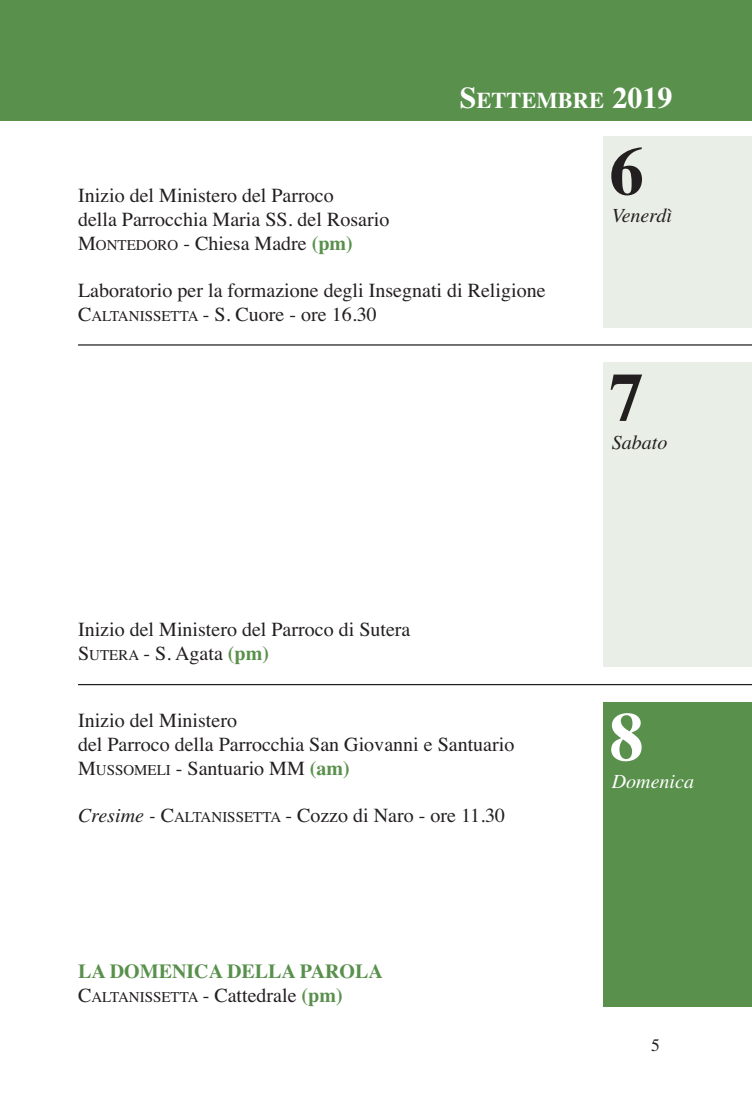
<style>
.page{position:relative;width:752px;height:1106px;background:#fff}
.page>*{position:absolute;margin:0;border:0;box-sizing:border-box;transform-origin:0 0}
.t1{font:700 68.5px "Times";color:#231f20}
.t2{font:700 68.5px "Times";color:#fff}
.t3{font:700 22.5px "Times";color:#fff}
.t4{font:20px/23.8px "Times";color:#231f20}
.t5{font:700 20px/23.8px "Times";color:#59904c}
.t6{font:italic 20px "Times";color:#231f20}
.t7{font:italic 20px "Times";color:#fff}
.t8{font:17.5px "Times";color:#231f20}
.s1{font-size:30px}
.s2{font-size:15px}
.s3{font-weight:700;color:#59904c}
.s4{font-style:italic}
.s5{font-weight:400;color:#231f20}
.s6{font-weight:400;font-size:15px;color:#231f20}
</style>
<div class="page">
<div style="left:21px;top:0;width:730px;height:120px;background:#59904c"></div>
<div style="left:602px;top:136px;width:149px;height:191px;background:#e9efe6"></div>
<hr style="left:78px;top:344px;width:673px;height:1px;background:#231f20">
<div style="left:602px;top:362px;width:149px;height:305px;background:#e9efe6"></div>
<hr style="left:78px;top:684px;width:673px;height:1px;background:#231f20">
<div style="left:602px;top:702px;width:149px;height:304px;background:#59904c"></div>
<div style="left:0;top:0;width:21px;height:120px;background:#59904c"></div>
<p class="t3" style="left:459px;top:87px;width:214px"><span class="s1">S</span>ETTEMBRE <span class="s1">2019</span></p>
<h1 class="t1" style="left:609px;top:131px;width:36px">6</h1>
<p class="t6" style="left:611px;top:204px;width:62px">Venerdì</p>
<p class="t4" style="left:78px;top:183px;width:312px">Inizio del Ministero del Parroco<br>della Parrocchia Maria SS. del Rosario<br>M<span class="s2">ONTEDORO</span> - Chiesa Madre <span class="s3">(pm)</span></p>
<p class="t4" style="left:78px;top:278px;width:469px">Laboratorio per la formazione degli Insegnati di Religione<br>C<span class="s2">ALTANISSETTA</span> - S. Cuore - ore 16.30</p>
<p class="t4" style="left:78px;top:617px;width:334px">Inizio del Ministero del Parroco di Sutera<br>S<span class="s2">UTERA</span> - S. Agata <span class="s3">(pm)</span></p>
<p class="t4" style="left:78px;top:708px;width:437px">Inizio del Ministero<br>del Parroco della Parrocchia San Giovanni e Santuario<br>M<span class="s2">USSOMELI</span> - Santuario MM <span class="s3">(am)</span></p>
<p class="t4" style="left:78px;top:803px;width:428px"><span class="s4">Cresime -</span> C<span class="s2">ALTANISSETTA</span> - Cozzo di Naro - ore 11.30</p>
<p class="t5" style="left:78px;top:959px;width:306px">LA DOMENICA DELLA PAROLA<br><span class="s5">C</span><span class="s6">ALTANISSETTA</span> <span class="s5">- Cattedrale</span> (pm)</p>
<h1 class="t1" style="left:609px;top:357px;width:36px">7</h1>
<p class="t6" style="left:611px;top:430px;width:57px">Sabato</p>
<h1 class="t2" style="left:609px;top:696px;width:36px">8</h1>
<p class="t7" style="left:611px;top:769px;width:84px">Domenica</p>
<p class="t8" style="left:650px;top:1034px;width:10px">5</p>
</div>
